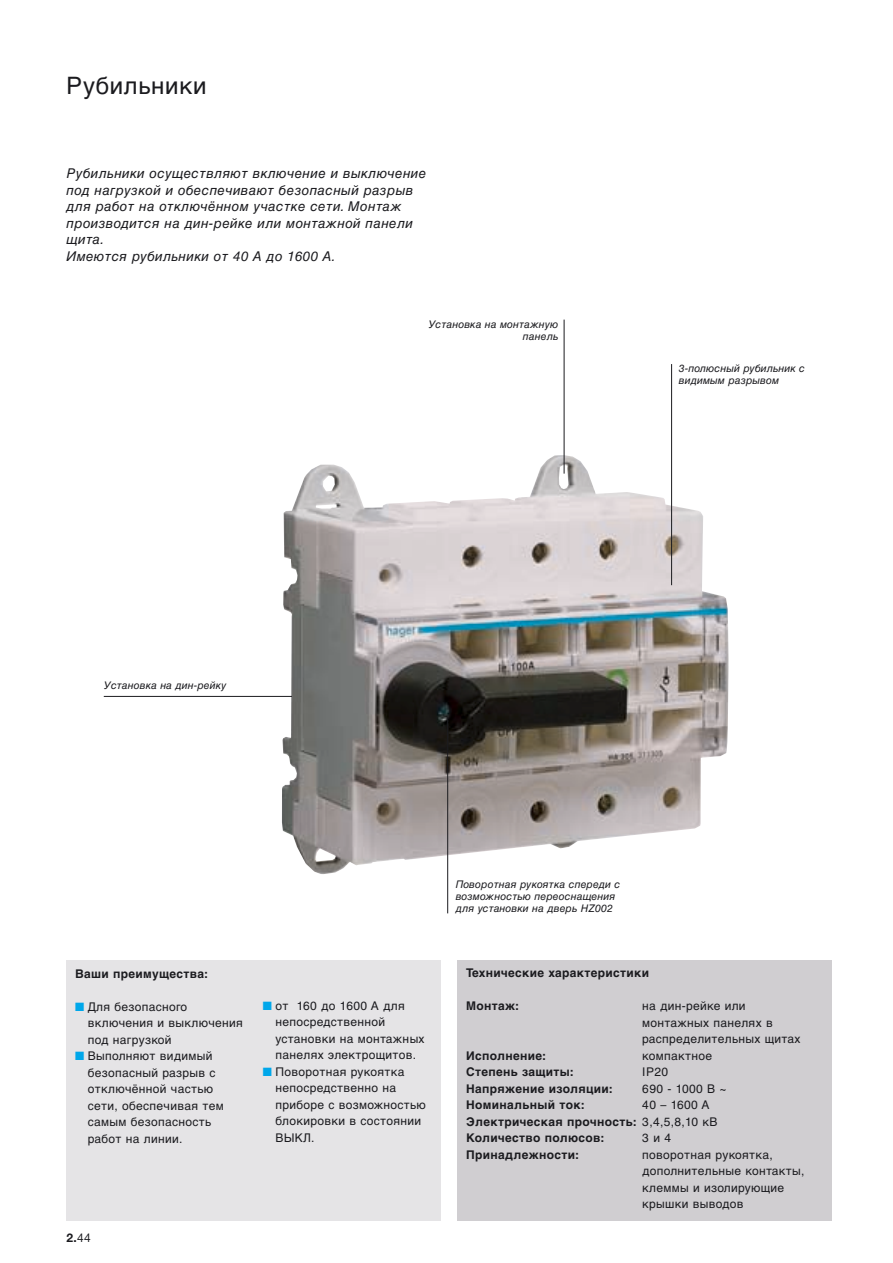
<style>
.page{position:relative;width:893px;height:1263px;background:#fff}
.page>*{position:absolute;margin:0;border:0;box-sizing:border-box;transform-origin:0 0}
.t1{font:24px "Helvetica Cyr Upright";letter-spacing:.03em;color:#1b1b1f}
.t2{font:13.5px/16.5px "Helvetica Cyr Inclined";letter-spacing:.03em;color:#1b1b1f}
.t3{font:12px/16.5px "Helvetica Cyr Upright";letter-spacing:.03em;color:#1b1b1f}
.t4{font:700 12px/16.5px "Helvetica Cyr";letter-spacing:.03em;color:#1b1b1f}
.t5{font:700 12px "Helvetica Neue";color:#1b1b1f}
.t6{font:10.5px/12px "Helvetica Cyr Inclined";letter-spacing:.01em;color:#1b1b1f}
.s1{color:#00a7ea}
.s2{font-weight:400}
.s3{font-family:"Helvetica Cyr Upright";font-weight:400}
</style>
<div class="page">
<div style="left:67px;top:960px;width:374px;height:261px;background:#e5e4e6"></div>
<div style="left:458px;top:960px;width:374px;height:261px;background:#d0ced1"></div>
<img style="left:282px;top:455px;width:447px;height:419px">
<hr style="left:564px;top:320px;width:1px;height:154px;background:#1b1b1f">
<hr style="left:447px;top:717px;width:1px;height:196px;background:#1b1b1f">
<hr style="left:104px;top:696px;width:188px;height:1px;background:#1b1b1f">
<hr style="left:671px;top:364px;width:1px;height:221px;background:#1b1b1f">
<h1 class="t1" style="left:67px;top:77px;width:141px">Рубильники</h1>
<p class="t2" style="left:67px;top:167px;width:361px">Рубильники осуществляют включение и выключение под нагрузкой и обеспечивают безопасный разрыв для работ на отключённом участке сети. Монтаж производится на дин-рейке или монтажной панели щита.<br>Имеются рубильники от 40 А до 1600 А.</p>
<p class="t6" style="left:428px;top:319px;width:131px;text-align:right">Установка на монтажную панель</p>
<p class="t6" style="left:679px;top:363px;width:128px">3-полюсный рубильник с видимым разрывом</p>
<p class="t6" style="left:104px;top:680px;width:124px">Установка на дин-рейку</p>
<p class="t4" style="left:75px;top:966px;width:134px">Ваши преимущества:</p>
<p class="t3" style="left:88px;top:999px;width:157px;text-indent:-13px"><span class="s1">■</span> Для безопасного включения и выключения под нагрузкой</p>
<p class="t3" style="left:88px;top:1049px;width:137px;text-indent:-13px"><span class="s1">■</span> Выполняют видимый безопасный разрыв с отключённой частью сети, обеспечивая тем самым безопасность работ на линии.</p>
<p class="t3" style="left:275px;top:998px;width:151px;text-indent:-13px"><span class="s1">■</span> от 160 до 1600 А для непосредственной установки на монтажных панелях электрощитов.</p>
<p class="t3" style="left:275px;top:1064px;width:152px;text-indent:-13px"><span class="s1">■</span> Поворотная рукоятка непосредственно на приборе с возможностью блокировки в состоянии<br>ВЫКЛ.</p>
<p class="t5" style="left:67px;top:1234px;width:26px">2.<span class="s2">44</span></p>
<p class="t6" style="left:456px;top:879px;width:166px">Поворотная рукоятка спереди с возможностью переоснащения для установки на дверь HZ002</p>
<p class="t4" style="left:466px;top:966px;width:184px">Технические характеристики</p>
<p class="t4" style="left:466px;top:999px;width:54px">Монтаж:</p>
<p class="t3" style="left:642px;top:999px;width:160px">на дин-рейке или монтажных панелях в распределительных щитах</p>
<p class="t4" style="left:466px;top:1048px;width:81px">Исполнение:</p>
<p class="t3" style="left:642px;top:1048px;width:71px">компактное</p>
<p class="t4" style="left:466px;top:1065px;width:109px">Степень защиты:</p>
<p class="t3" style="left:642px;top:1065px;width:27px">IP20</p>
<p class="t4" style="left:466px;top:1081px;width:148px">Напряжение изоляции:</p>
<p class="t3" style="left:642px;top:1081px;width:86px">690 - 1000 В ~</p>
<p class="t4" style="left:466px;top:1098px;width:120px">Номинальный ток:</p>
<p class="t3" style="left:642px;top:1098px;width:69px">40 – 1600 А</p>
<p class="t4" style="left:466px;top:1114px;width:253px">Электрическая прочность: <span class="s3">3,4,5,8,10 кВ<br></span>Количество полюсов:</p>
<p class="t3" style="left:642px;top:1131px;width:30px">3 и 4</p>
<p class="t4" style="left:466px;top:1147px;width:114px">Принадлежности:</p>
<p class="t3" style="left:642px;top:1147px;width:164px">поворотная рукоятка, дополнительные контакты, клеммы и изолирующие крышки выводов</p>
</div>
